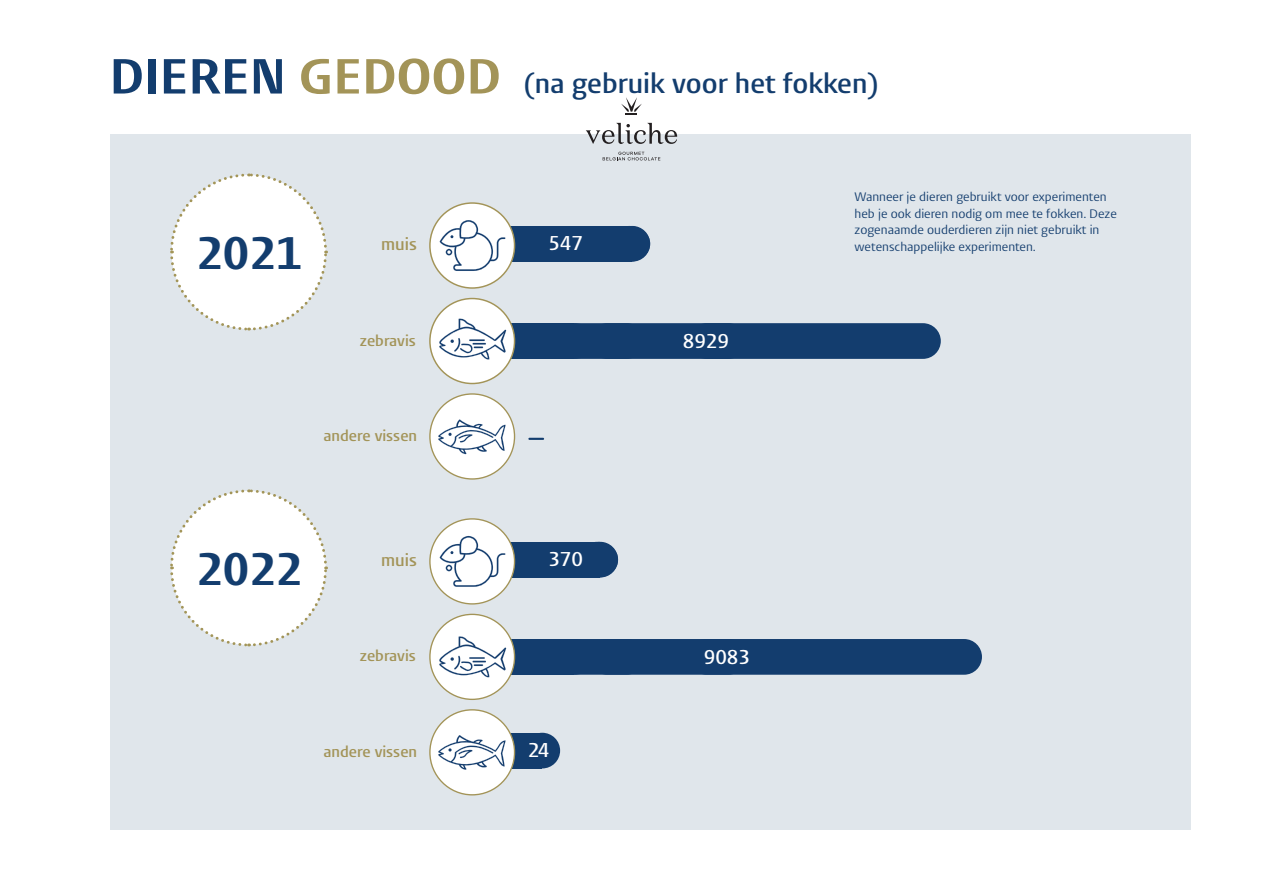
<style>
.page{position:relative;width:1263px;height:893px;background:#fff}
.page>*{position:absolute;margin:0;border:0;box-sizing:border-box;transform-origin:0 0}
.t1{font:300 47.25px "Vestula";color:#133d6e}
.t2{font:600 28.5px "Vestula";color:#133d6e}
.t3{font:600 20.7px "Vestula";color:#fff}
.t4{font:600 17.7px "Vestula";color:#a39458}
.t5{font:600 15.9px "Vestula";color:#a39458}
.t6{font:12.75px/16.5px "Vestula";color:#133d6e}
.s1{font-weight:300;font-size:51px}
.s2{font-weight:300;font-size:51px;color:#a39458}
</style>
<div class="page">
<div style="left:111px;top:134px;width:1080px;height:695px;background:#e0e6eb"></div>
<svg style="left:170px;top:489px;width:158px;height:158px"></svg>
<svg style="left:170px;top:173px;width:158px;height:158px"></svg>
<div style="left:500px;top:733px;width:42px;height:35px;background:#133d6e"></div>
<div style="left:524px;top:733px;width:36px;height:35px;background:#133d6e;border-radius:50%"></div>
<div style="left:494px;top:226px;width:138px;height:36px;background:#133d6e"></div>
<div style="left:614px;top:226px;width:36px;height:36px;background:#133d6e;border-radius:50%"></div>
<div style="left:462px;top:542px;width:138px;height:35px;background:#133d6e"></div>
<div style="left:582px;top:542px;width:36px;height:35px;background:#133d6e;border-radius:50%"></div>
<div style="left:430px;top:203px;width:84px;height:85px;background:#fff;border-radius:50%"></div>
<div style="left:430px;top:519px;width:84px;height:85px;background:#fff;border-radius:50%"></div>
<div style="left:430px;top:394px;width:84px;height:85px;background:#fff;border-radius:50%"></div>
<div style="left:430px;top:710px;width:84px;height:85px;background:#fff;border-radius:50%"></div>
<svg style="left:510px;top:323px;width:21px;height:36px"></svg>
<div style="left:517px;top:323px;width:128px;height:36px;background:#133d6e;border-radius:18px"></div>
<div style="left:589px;top:323px;width:157px;height:36px;background:#133d6e;border-radius:18px"></div>
<div style="left:689px;top:323px;width:252px;height:36px;background:#133d6e;border-radius:18px"></div>
<svg style="left:446px;top:639px;width:128px;height:36px"></svg>
<div style="left:517px;top:639px;width:128px;height:36px;background:#133d6e;border-radius:18px"></div>
<div style="left:589px;top:639px;width:157px;height:36px;background:#133d6e;border-radius:18px"></div>
<div style="left:689px;top:639px;width:293px;height:36px;background:#133d6e;border-radius:18px"></div>
<div style="left:430px;top:299px;width:84px;height:84px;background:#fff;border-radius:50%"></div>
<div style="left:430px;top:614px;width:84px;height:85px;background:#fff;border-radius:50%"></div>
<svg style="left:528px;top:438px;width:16px;height:2px"></svg>
<svg style="left:439px;top:220px;width:66px;height:51px"></svg>
<svg style="left:439px;top:536px;width:66px;height:51px"></svg>
<svg style="left:438px;top:419px;width:68px;height:35px"></svg>
<svg style="left:438px;top:735px;width:68px;height:35px"></svg>
<svg style="left:439px;top:318px;width:67px;height:42px"></svg>
<svg style="left:439px;top:636px;width:67px;height:41px"></svg>
<svg style="left:586px;top:123px;width:91px;height:21px"></svg>
<svg style="left:621px;top:97px;width:21px;height:18px"></svg>
<svg style="left:603px;top:152px;width:57px;height:8px"></svg>
<h2 class="t2" style="left:109px;top:66px;width:771px"><span class="s1">DIEREN</span> <span class="s2">GEDOOD</span> (na gebruik voor het fokken)</h2>
<h1 class="t1" style="left:196px;top:224px;width:107px">2021</h1>
<h3 class="t4" style="left:381px;top:233px;width:37px">muis</h3>
<p class="t5" style="left:360px;top:330px;width:57px">zebravis</p>
<p class="t5" style="left:323px;top:426px;width:95px">andere vissen</p>
<h1 class="t1" style="left:196px;top:540px;width:107px">2022</h1>
<h3 class="t4" style="left:381px;top:549px;width:37px">muis</h3>
<p class="t5" style="left:360px;top:646px;width:57px">zebravis</p>
<p class="t5" style="left:323px;top:742px;width:95px">andere vissen</p>
<h3 class="t3" style="left:548px;top:231px;width:36px">547</h3>
<h3 class="t3" style="left:548px;top:546px;width:36px">370</h3>
<h3 class="t3" style="left:528px;top:737px;width:23px">24</h3>
<h3 class="t3" style="left:683px;top:328px;width:48px">8929</h3>
<h3 class="t3" style="left:704px;top:644px;width:48px">9083</h3>
<p class="t6" style="left:855px;top:189px;width:264px">Wanneer je dieren gebruikt voor experimenten heb je ook dieren nodig om mee te fokken. Deze zogenaamde ouderdieren zijn niet gebruikt in wetenschappelijke experimenten.</p>
</div>
